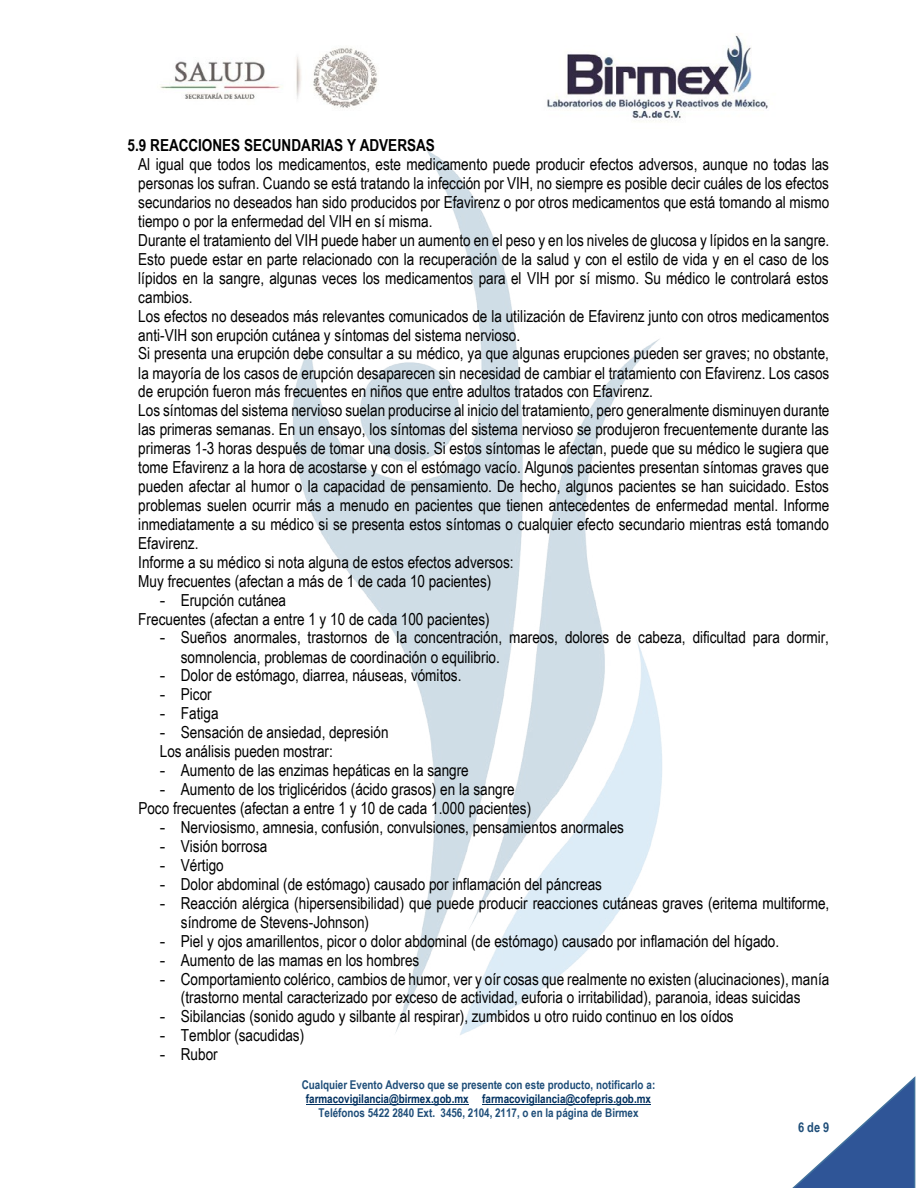
<style>
.page{position:relative;width:918px;height:1188px;background:#fff}
.page>*{position:absolute;margin:0;border:0;box-sizing:border-box;transform-origin:0 0}
.t1{font:16.5px/18.9px "Arial Narrow";color:#000}
.t2{font:700 16.5px "Arial Narrow";letter-spacing:-.005em;color:#000}
.t3{font:700 13.5px "Arial Narrow";color:#1f4e79}
.t4{font:700 12px "Arial Narrow";letter-spacing:-.005em;color:#1f4e79}
.t5{font:700 12px "Arial Narrow";letter-spacing:-.005em;color:#023160}
.s1{font-family:"Arial"}
</style>
<div class="page">
<img style="left:293px;top:151px;width:369px;height:884px">
<hr style="left:306px;top:1104px;width:163px;height:1px;background:#023160">
<hr style="left:482px;top:1104px;width:169px;height:1px;background:#023160">
<img style="left:160px;top:35px;width:608px;height:86px">
<svg style="left:792px;top:1076px;width:124px;height:112px"></svg>
<p class="t2" style="left:128px;top:133px;width:309px">5.9 REACCIONES SECUNDARIAS Y ADVERSAS</p>
<p class="t1" style="left:138px;top:154px;width:693px">Al igual que todos los medicamentos, este medicamento puede producir efectos adversos, aunque no todas las personas los sufran. Cuando se está tratando la infección por VIH, no siempre es posible decir cuáles de los efectos secundarios no deseados han sido producidos por Efavirenz o por otros medicamentos que está tomando al mismo tiempo o por la enfermedad del VIH en sí misma.<br>Durante el tratamiento del VIH puede haber un aumento en el peso y en los niveles de glucosa y lípidos en la sangre.<br>Esto puede estar en parte relacionado con la recuperación de la salud y con el estilo de vida y en el caso de los lípidos en la sangre, algunas veces los medicamentos para el VIH por sí mismo. Su médico le controlará estos cambios.<br>Los efectos no deseados más relevantes comunicados de la utilización de Efavirenz junto con otros medicamentos anti-VIH son erupción cutánea y síntomas del sistema nervioso.<br>Si presenta una erupción debe consultar a su médico, ya que algunas erupciones pueden ser graves; no obstante, la mayoría de los casos de erupción desaparecen sin necesidad de cambiar el tratamiento con Efavirenz. Los casos de erupción fueron más frecuentes en niños que entre adultos tratados con Efavirenz.<br>Los síntomas del sistema nervioso suelan producirse al inicio del tratamiento, pero generalmente disminuyen durante las primeras semanas. En un ensayo, los síntomas del sistema nervioso se produjeron frecuentemente durante las primeras 1-3 horas después de tomar una dosis. Si estos síntomas le afectan, puede que su médico le sugiera que tome Efavirenz a la hora de acostarse y con el estómago vacío. Algunos pacientes presentan síntomas graves que pueden afectar al humor o la capacidad de pensamiento. De hecho, algunos pacientes se han suicidado. Estos problemas suelen ocurrir más a menudo en pacientes que tienen antecedentes de enfermedad mental. Informe inmediatamente a su médico si se presenta estos síntomas o cualquier efecto secundario mientras está tomando Efavirenz.<br>Informe a su médico si nota alguna de estos efectos adversos:<br>Muy frecuentes (afectan a más de 1 de cada 10 pacientes)</p>
<p class="t1" style="left:138px;top:590px;width:353px;text-indent:21px"><span class="s1">-</span> Erupción cutánea<br>Frecuentes (afectan a entre 1 y 10 de cada 100 pacientes)</p>
<p class="t1" style="left:181px;top:628px;width:650px;text-indent:-21px"><span class="s1">-</span> Sueños anormales, trastornos de la concentración, mareos, dolores de cabeza, dificultad para dormir, somnolencia, problemas de coordinación o equilibrio.</p>
<p class="t1" style="left:160px;top:666px;width:303px"><span class="s1">-</span> Dolor de estómago, diarrea, náuseas, vómitos.</p>
<p class="t1" style="left:160px;top:684px;width:54px"><span class="s1">-</span> Picor</p>
<p class="t1" style="left:160px;top:703px;width:60px"><span class="s1">-</span> Fatiga</p>
<p class="t1" style="left:160px;top:722px;width:230px"><span class="s1">-</span> Sensación de ansiedad, depresión<br>Los análisis pueden mostrar:</p>
<p class="t1" style="left:160px;top:760px;width:311px"><span class="s1">-</span> Aumento de las enzimas hepáticas en la sangre</p>
<p class="t1" style="left:138px;top:779px;width:394px;text-align:center"><span class="s1">-</span> Aumento de los triglicéridos (ácido grasos) en la sangre<br>Poco frecuentes (afectan a entre 1 y 10 de cada 1.000 pacientes)</p>
<p class="t1" style="left:160px;top:817px;width:466px"><span class="s1">-</span> Nerviosismo, amnesia, confusión, convulsiones, pensamientos anormales</p>
<p class="t1" style="left:160px;top:836px;width:109px"><span class="s1">-</span> Visión borrosa</p>
<p class="t1" style="left:160px;top:855px;width:66px"><span class="s1">-</span> Vértigo</p>
<p class="t1" style="left:160px;top:874px;width:444px"><span class="s1">-</span> Dolor abdominal (de estómago) causado por inflamación del páncreas</p>
<p class="t1" style="left:181px;top:893px;width:650px;text-indent:-21px"><span class="s1">-</span> Reacción alérgica (hipersensibilidad) que puede producir reacciones cutáneas graves (eritema multiforme, síndrome de Stevens-Johnson)</p>
<p class="t1" style="left:160px;top:931px;width:621px"><span class="s1">-</span> Piel y ojos amarillentos, picor o dolor abdominal (de estómago) causado por inflamación del hígado.</p>
<p class="t1" style="left:160px;top:950px;width:261px"><span class="s1">-</span> Aumento de las mamas en los hombres</p>
<p class="t1" style="left:160px;top:969px;width:671px;text-align:center"><span class="s1">-</span> Comportamiento colérico, cambios de humor, ver y oír cosas que realmente no existen (alucinaciones), manía (trastorno mental caracterizado por exceso de actividad, euforia o irritabilidad), paranoia, ideas suicidas</p>
<p class="t1" style="left:160px;top:1006px;width:575px"><span class="s1">-</span> Sibilancias (sonido agudo y silbante al respirar), zumbidos u otro ruido continuo en los oídos</p>
<p class="t1" style="left:160px;top:1026px;width:146px"><span class="s1">-</span> Temblor (sacudidas)</p>
<p class="t1" style="left:160px;top:1044px;width:59px"><span class="s1">-</span> Rubor</p>
<p class="t4" style="left:302px;top:1076px;width:355px">Cualquier Evento Adverso que se presente con este producto, notificarlo a:</p>
<p class="t5" style="left:306px;top:1090px;width:347px">farmacovigilancia@birmex.gob.mx farmacovigilancia@cofepris.gob.mx</p>
<p class="t4" style="left:318px;top:1103px;width:322px">Teléfonos 5422 2840 Ext. 3456, 2104, 2117, o en la página de Birmex</p>
<p class="t3" style="left:798px;top:1117px;width:33px">6de 9</p>
</div>
